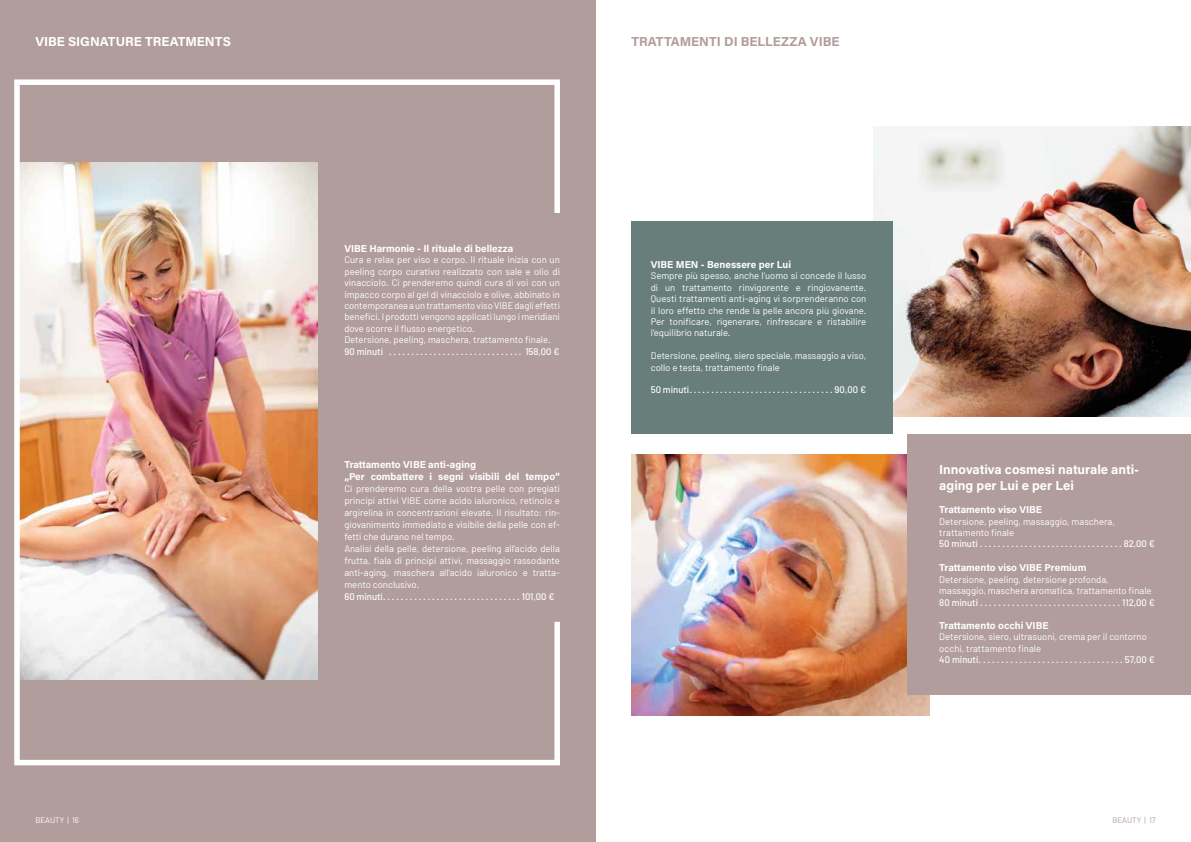
<style>
.page{position:relative;width:1191px;height:842px;background:#fff}
.page>*{position:absolute;margin:0;border:0;box-sizing:border-box;transform-origin:0 0}
.t1{font:700 13px/15.6px "Acumin Pro";color:#fff}
.t2{font:700 13px "Acumin Pro";color:#b19d9c}
.t3{font:700 10px/12px "Acumin Pro";color:#fff}
.t4{font:9.5px/11.4px "Barlow";color:#fff}
.t5{font:500 9.5px "Barlow";color:#fff}
.t6{font:8px "Barlow";color:#fff}
.t7{font:8px "Barlow";color:#b19d9c}
</style>
<div class="page">
<div style="left:0;top:0;width:595px;height:842px;background:#b19d9c"></div>
<img style="left:873px;top:127px;width:318px;height:289px">
<img style="left:631px;top:455px;width:298px;height:260px">
<div style="left:907px;top:434px;width:284px;height:261px;background:#b19d9c"></div>
<div style="left:631px;top:221px;width:262px;height:213px;background:#687e7a"></div>
<img style="left:14px;top:79px;width:546px;height:687px">
<h1 class="t1" style="left:35px;top:33px;width:197px">VIBE SIGNATURE TREATMENTS</h1>
<h1 class="t2" style="left:631px;top:32px;width:209px">TRATTAMENTI DI BELLEZZA VIBE</h1>
<p class="t3" style="left:344px;top:242px;width:170px">VIBE Harmonie - Il rituale di bellezza</p>
<p class="t4" style="left:344px;top:254px;width:217px">Cura e relax per viso e corpo. Il rituale inizia con un peeling corpo curativo realizzato con sale e olio di vinacciolo. Ci prenderemo quindi cura di voi con un impacco corpo al gel di vinacciolo e olive, abbinato in contemporanea a un trattamento viso VIBE dagli effetti benefici. I prodotti vengono applicati lungo i meridiani dove scorre il flusso energetico.<br>Detersione, peeling, maschera, trattamento finale.</p>
<p class="t5" style="left:344px;top:345px;width:47px">90 minuti ...............................</p>
<p class="t5" style="left:525px;top:345px;width:36px">158,00 €</p>
<p class="t3" style="left:344px;top:458px;width:217px">Trattamento VIBE anti-aging<br>„Per combattere i segni visibili del tempo“</p>
<p class="t4" style="left:344px;top:482px;width:217px;line-height:12px">Ci prenderemo cura della vostra pelle con pregiati principi attivi VIBE come acido ialuronico, retinolo e argirelina in concentrazioni elevate. Il risultato: rin&shy;giovanimento immediato e visibile della pelle con ef&shy;fetti che durano nel tempo.<br>Analisi della pelle, detersione, peeling all‘acido della frutta, fiala di principi attivi, massaggio rassodante anti-aging, maschera all‘acido ialuronico e tratta&shy;mento conclusivo.</p>
<p class="t5" style="left:344px;top:591px;width:211px">60 minuti. . . . . . . . . . . . . . . . . . . . . . . . . . . . . . . 101,00 €</p>
<p class="t3" style="left:651px;top:258px;width:142px">VIBE MEN - Benessere per Lui</p>
<p class="t4" style="left:651px;top:270px;width:217px;text-align:justify">Sempre più spesso, anche l‘uomo si concede il lusso di un trattamento rinvigorente e ringiovanente.<br>Questi trattamenti anti-aging vi sorprenderanno con il loro effetto che rende la pelle ancora più giovane.<br>Per tonificare, rigenerare, rinfrescare e ristabilire l‘equilibrio naturale.</p>
<p class="t4" style="left:651px;top:350px;width:217px">Detersione, peeling, siero speciale, massaggio a viso, collo e testa, trattamento finale</p>
<p class="t5" style="left:651px;top:384px;width:217px">50 minuti. . . . . . . . . . . . . . . . . . . . . . . . . . . . . . . . . 90,00 €</p>
<h1 class="t1" style="left:939px;top:461px;width:201px">Innovativa cosmesi naturale anti&shy;aging per Lui e per Lei</h1>
<p class="t3" style="left:939px;top:503px;width:104px">Trattamento viso VIBE</p>
<p class="t4" style="left:939px;top:515px;width:177px">Detersione, peeling, massaggio, maschera, trattamento finale</p>
<p class="t5" style="left:939px;top:538px;width:217px">50 minuti . . . . . . . . . . . . . . . . . . . . . . . . . . . . . . . . 82,00 €</p>
<p class="t3" style="left:939px;top:561px;width:148px">Trattamento viso VIBE Premium</p>
<p class="t4" style="left:939px;top:573px;width:214px">Detersione, peeling, detersione profonda, massaggio, maschera aromatica, trattamento finale</p>
<p class="t5" style="left:939px;top:596px;width:217px">80 minuti . . . . . . . . . . . . . . . . . . . . . . . . . . . . . . . 112,00 €</p>
<p class="t3" style="left:939px;top:619px;width:111px">Trattamento occhi VIBE</p>
<p class="t4" style="left:939px;top:631px;width:209px">Detersione, siero, ultrasuoni, crema per il contorno occhi, trattamento finale</p>
<p class="t5" style="left:939px;top:654px;width:217px">40 minuti. . . . . . . . . . . . . . . . . . . . . . . . . . . . . . . . 57,00 €</p>
<p class="t6" style="left:35px;top:815px;width:45px">BEAUTY | 16</p>
<p class="t7" style="left:1112px;top:815px;width:45px">BEAUTY | 17</p>
</div>
